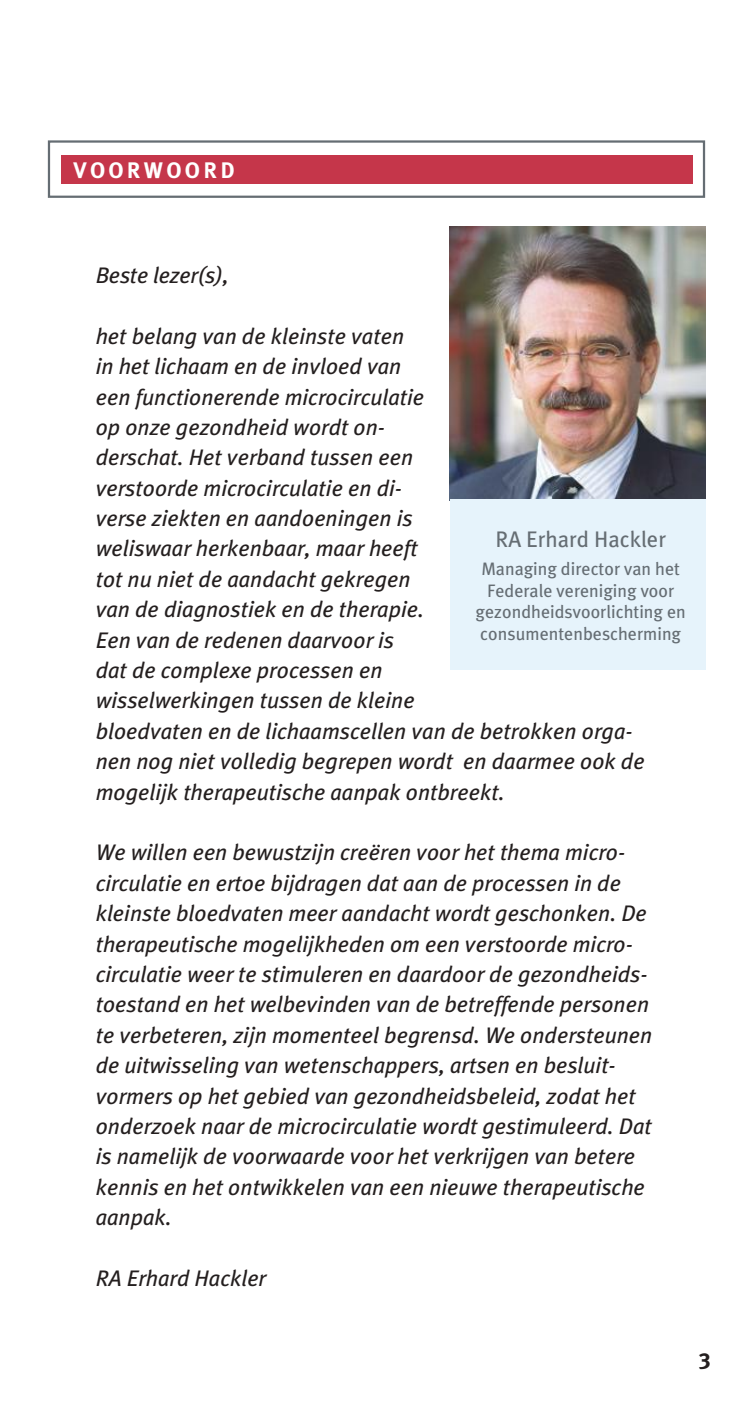
<style>
.page{position:relative;width:753px;height:1404px;background:#fff}
.page>*{position:absolute;margin:0;border:0;box-sizing:border-box;transform-origin:0 0}
.t1{font:italic 22.5px/30.4px "Meta Plus";color:#241f1f}
.t2{font:22.5px "Meta Plus";color:#656d73}
.t3{font:22.5px "Meta Plus Bold Caps";letter-spacing:.15em;color:#fff}
.t4{font:700 22.5px "Meta Plus";color:#241f1f}
.t5{font:18px/21.6px "Meta Plus";color:#656d73;text-align:center}
</style>
<div class="page">
<div style="left:48px;top:140px;width:657px;height:58px;border:2px solid #656d73"></div>
<div style="left:61px;top:155px;width:631px;height:28px;background:#c5364a"></div>
<img style="left:450px;top:226px;width:255px;height:273px">
<div style="left:450px;top:499px;width:255px;height:171px;background:#e6f3fb"></div>
<p class="t3" style="left:73px;top:157px;width:163px">VOORWOORD</p>
<p class="t1" style="left:96px;top:260px;width:134px">Beste lezer(s),</p>
<p class="t1" style="left:96px;top:320px;width:550px">het belang van de kleinste vaten<br>in het lichaam en de invloed van<br>een functionerende microcirculatie<br>op onze gezondheid wordt on-<br>derschat. Het verband tussen een<br>verstoorde microcirculatie en di-<br>verse ziekten en aandoeningen is<br>weliswaar herkenbaar, maar heeft<br>tot nu niet de aandacht gekregen<br>van de diagnostiek en de therapie.<br>Een van de redenen daarvoor is<br>dat de complexe processen en<br>wisselwerkingen tussen de kleine<br>bloedvaten en de lichaamscellen van de betrokken orga&shy;nen nog niet volledig begrepen wordt en daarmee ook de mogelijk therapeutische aanpak ontbreekt.</p>
<p class="t1" style="left:96px;top:837px;width:558px">We willen een bewustzijn creëren voor het thema micro&shy;circulatie en ertoe bijdragen dat aan de processen in de kleinste bloedvaten meer aandacht wordt geschonken. De therapeutische mogelijkheden om een verstoorde micro&shy;circulatie weer te stimuleren en daardoor de gezondheids&shy;toestand en het welbevinden van de betreffende personen te verbeteren, zijn momenteel begrensd. We ondersteunen de uitwisseling van wetenschappers, artsen en besluit&shy;vormers op het gebied van gezondheidsbeleid, zodat het onderzoek naar de microcirculatie wordt gestimuleerd. Dat is namelijk de voorwaarde voor het verkrijgen van betere kennis en het ontwikkelen van een nieuwe therapeutische aanpak.</p>
<p class="t1" style="left:96px;top:1262px;width:172px">RA Erhard Hackler</p>
<p class="t2" style="left:495px;top:526px;width:172px">RA Erhard Hackler</p>
<p class="t5" style="left:475px;top:558px;width:212px">Managing director van het<br>Federale vereniging voor gezondheidsvoorlichting en consumentenbescherming</p>
<p class="t4" style="left:699px;top:1343px;width:13px">3</p>
</div>
